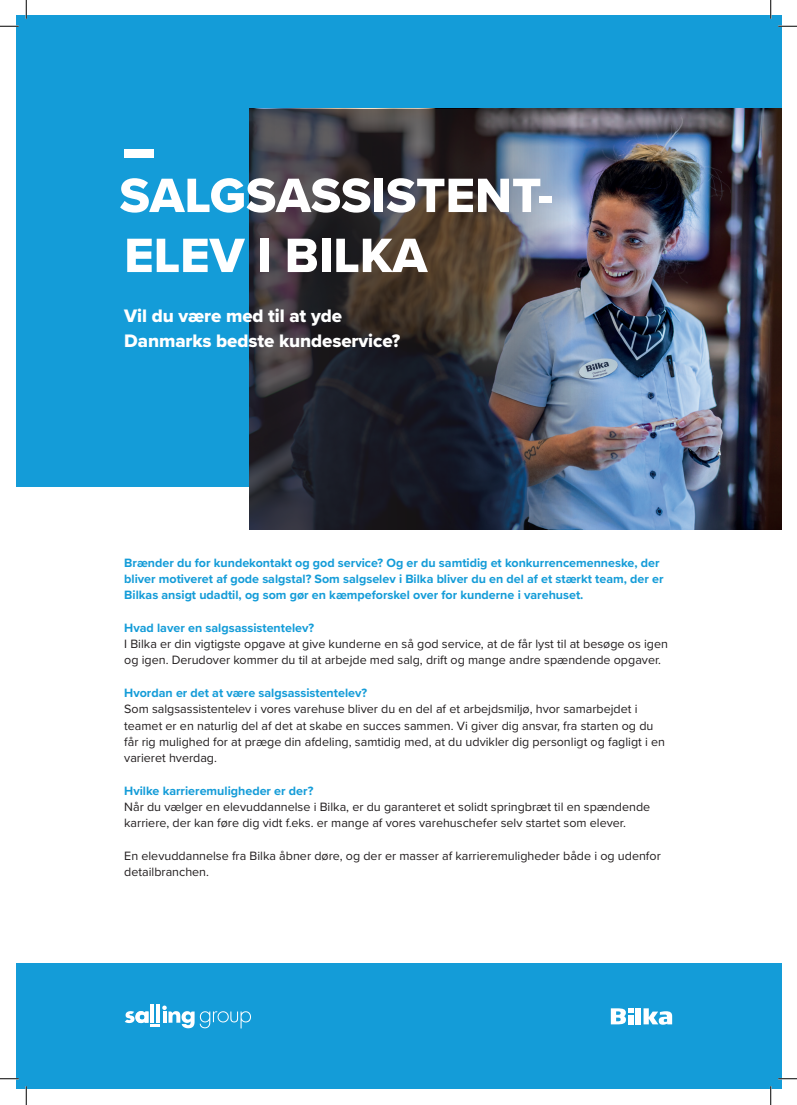
<style>
.page{position:relative;width:797px;height:1105px;background:#fff}
.page>*{position:absolute;margin:0;border:0;box-sizing:border-box;transform-origin:0 0}
.t1{font:50px/60px "Proxima Nova Extrabld";color:#fff}
.t2{font:18.75px/25.6px "Proxima Nova Extrabld";letter-spacing:-.005em;color:#fff}
.t3{font:12.5px/16.2px "Proxima Nova";color:#231f20}
.t4{font:700 12.5px/16.2px "Proxima Nova";color:#149cd8}
</style>
<div class="page">
<div style="left:16px;top:16px;width:765px;height:471px;background:#149cd8"></div>
<img style="left:571px;top:109px;width:210px;height:420px">
<div style="left:124px;top:149px;width:30px;height:8px;background:#fff"></div>
<img style="left:249px;top:109px;width:322px;height:420px">
<div style="left:16px;top:963px;width:765px;height:126px;background:#149cd8"></div>
<hr style="left:150px;top:1004px;width:4px;height:19px;background:#fff">
<hr style="left:156px;top:1004px;width:4px;height:19px;background:#fff">
<svg style="left:125px;top:1005px;width:69px;height:23px"></svg>
<svg style="left:200px;top:1011px;width:51px;height:17px"></svg>
<div style="left:635px;top:1008px;width:6px;height:16px;background:#fff"></div>
<svg style="left:643px;top:1008px;width:29px;height:17px"></svg>
<svg style="left:611px;top:1008px;width:22px;height:16px"></svg>
<svg style="left:0;top:25px;width:19px;height:2px"></svg>
<svg style="left:778px;top:25px;width:19px;height:2px"></svg>
<svg style="left:0;top:1078px;width:19px;height:1px"></svg>
<svg style="left:778px;top:1078px;width:19px;height:1px"></svg>
<svg style="left:25px;top:0;width:2px;height:19px"></svg>
<svg style="left:25px;top:1086px;width:2px;height:19px"></svg>
<svg style="left:770px;top:0;width:1px;height:19px"></svg>
<svg style="left:770px;top:1086px;width:1px;height:19px"></svg>
<h1 class="t1" style="left:119px;top:165px;width:435px">SALGSASSISTENT-<br>ELEV I BILKA</h1>
<h2 class="t2" style="left:124px;top:302px;width:277px">Vil du være med til at yde<br>Danmarks bedste kundeservice?</h2>
<p class="t4" style="left:124px;top:554px;width:541px">Brænder du for kundekontakt og god service? Og er du samtidig et konkurrencemenneske, der bliver motiveret af gode salgstal? Som salgselev i Bilka bliver du en del af et stærkt team, der er<br>Bilkas ansigt udadtil, og som gør en kæmpeforskel over for kunderne i varehuset.</p>
<p class="t4" style="left:124px;top:619px;width:191px">Hvad laver en salgsassistentelev?</p>
<p class="t3" style="left:124px;top:635px;width:545px">I Bilka er din vigtigste opgave at give kunderne en så god service, at de får lyst til at besøge os igen og igen. Derudover kommer du til at arbejde med salg, drift og mange andre spændende opgaver.</p>
<p class="t4" style="left:124px;top:684px;width:244px">Hvordan er det at være salgsassistentelev?</p>
<p class="t3" style="left:124px;top:700px;width:542px">Som salgsassistentelev i vores varehuse bliver du en del af et arbejdsmiljø, hvor samarbejdet i teamet er en naturlig del af det at skabe en succes sammen. Vi giver dig ansvar, fra starten og du får rig mulighed for at præge din afdeling, samtidig med, at du udvikler dig personligt og fagligt i en varieret hverdag.</p>
<p class="t4" style="left:124px;top:782px;width:191px">Hvilke karrieremuligheder er der?</p>
<p class="t3" style="left:124px;top:798px;width:527px">Når du vælger en elevuddannelse i Bilka, er du garanteret et solidt springbræt til en spændende karriere, der kan føre dig vidt f.eks. er mange af vores varehuschefer selv startet som elever.</p>
<p class="t3" style="left:124px;top:847px;width:538px">En elevuddannelse fra Bilka åbner døre, og der er masser af karrieremuligheder både i og udenfor detailbranchen.</p>
</div>
